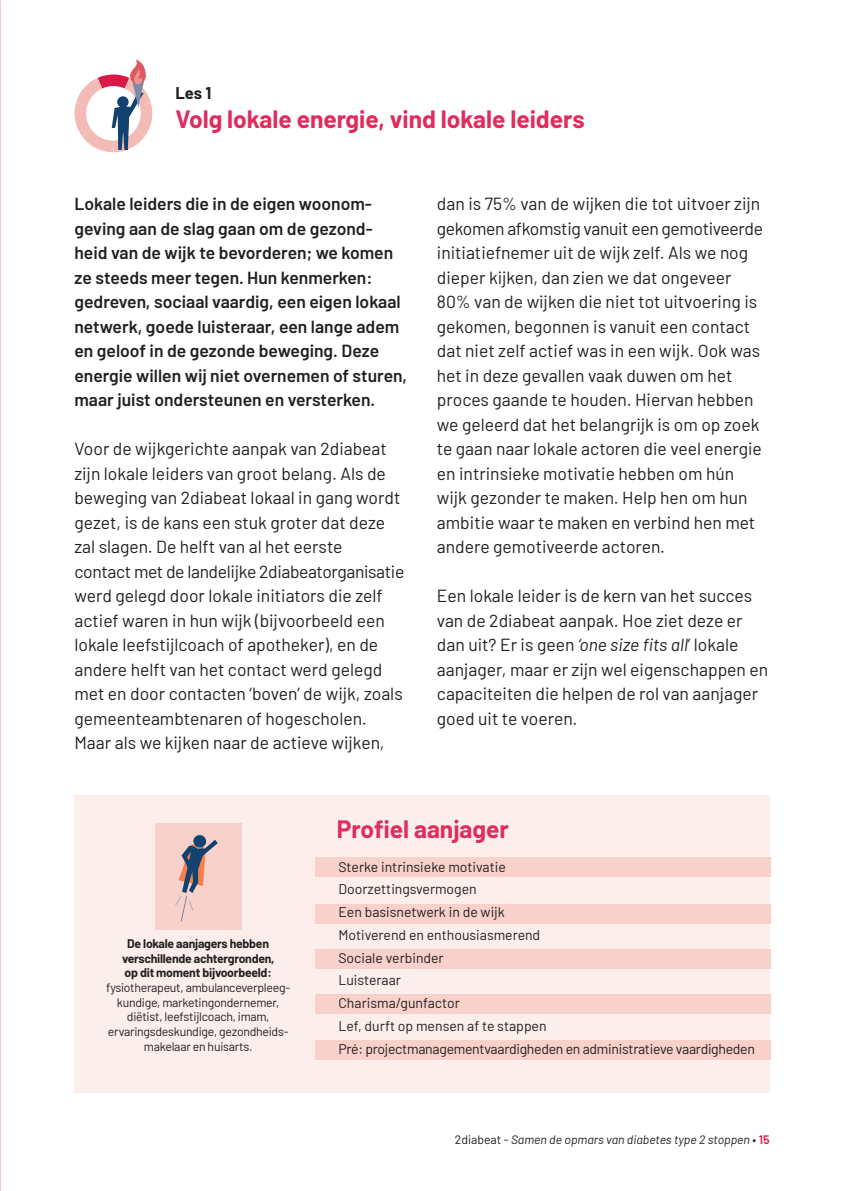
<style>
.page{position:relative;width:844px;height:1191px;background:#fff}
.page>*{position:absolute;margin:0;border:0;box-sizing:border-box;transform-origin:0 0}
.t1{font:700 24.5px "Barlow";color:#e02c5d}
.platte_tekst{font:17.5px/24.5px "Barlow";color:#231f20}
.platte_tekst-2{font:600 17.5px/24.5px "Barlow";color:#231f20}
.t2{font:700 16.62px "Barlow";color:#231f20}
.t3{font:14px "Barlow";color:#231f20}
.t4{font:14px "Barlow";letter-spacing:-.02em;color:#231f20}
.t5{font:12.25px/14.7px "Barlow";letter-spacing:-.02em;color:#231f20;text-align:center}
.t6{font:700 12.25px "Barlow";letter-spacing:-.02em;color:#231f20}
.t7{font:italic 12.25px "Barlow";color:#231f20}
.s1{font-style:italic}
.s2{font-style:normal}
.s3{font-weight:600;font-style:normal;color:#d91a48}
</style>
<div class="page">
<svg style="left:74px;top:60px;width:79px;height:93px"></svg>
<div style="left:75px;top:795px;width:694px;height:297px;background:#fbeeeb"></div>
<div style="left:155px;top:823px;width:86px;height:106px;background:#f7d1ca"></div>
<svg style="left:175px;top:835px;width:43px;height:87px"></svg>
<div style="left:314px;top:857px;width:456px;height:20px;background:#f7d1ca"></div>
<div style="left:314px;top:904px;width:456px;height:19px;background:#f7d1ca"></div>
<div style="left:314px;top:949px;width:456px;height:19px;background:#f7d1ca"></div>
<div style="left:314px;top:993px;width:456px;height:20px;background:#f7d1ca"></div>
<div style="left:314px;top:1040px;width:456px;height:19px;background:#f7d1ca"></div>
<p class="t2" style="left:175px;top:81px;width:38px">Les 1</p>
<p class="t1" style="left:175px;top:101px;width:410px">Volg lokale energie, vind lokale leiders</p>
<p class="platte_tekst-2" style="left:74px;top:190px;width:299px">Lokale leiders die in de eigen woonom-</p>
<p class="platte_tekst-2" style="left:74px;top:215px;width:334px">geving aan de slag gaan om de gezond&shy;heid van de wijk te bevorderen; we komen ze steeds meer tegen. Hun kenmerken: gedreven, sociaal vaardig, een eigen lokaal netwerk, goede luisteraar, een lange adem en geloof in de gezonde beweging. Deze energie willen wij niet overnemen of sturen, maar juist ondersteunen en versterken.</p>
<p class="platte_tekst" style="left:74px;top:435px;width:327px">Voor de wijkgerichte aanpak van 2diabeat zijn lokale leiders van groot belang. Als de beweging van 2diabeat lokaal in gang wordt gezet, is de kans een stuk groter dat deze zal slagen. De helft van al het eerste</p>
<p class="platte_tekst" style="left:74px;top:558px;width:331px">contact met de landelijke 2diabeatorganisatie werd gelegd door lokale initiators die zelf actief waren in hun wijk (bijvoorbeeld een lokale leefstijlcoach of apotheker), en de andere helft van het contact werd gelegd met en door contacten ‘boven’ de wijk, zoals gemeenteambtenaren of hogescholen.<br>Maar als we kijken naar de actieve wijken,</p>
<p class="platte_tekst" style="left:437px;top:190px;width:327px">dan is 75% van de wijken die tot uitvoer zijn gekomen afkomstig vanuit een gemotiveerde initiatiefnemer uit de wijk zelf. Als we nog dieper kijken, dan zien we dat ongeveer 80% van de wijken die niet tot uitvoering is gekomen, begonnen is vanuit een contact dat niet zelf actief was in een wijk. Ook was het in deze gevallen vaak duwen om het proces gaande te houden. Hiervan hebben we geleerd dat het belangrijk is om op zoek te gaan naar lokale actoren die veel energie en intrinsieke motivatie hebben om hún wijk gezonder te maken. Help hen om hun ambitie waar te maken en verbind hen met andere gemotiveerde actoren.</p>
<p class="platte_tekst" style="left:437px;top:582px;width:333px">Een lokale leider is de kern van het succes van de 2diabeat aanpak. Hoe ziet deze er dan uit? Er is geen <span class="s1">‘one size fits all</span>’ lokale aanjager, maar er zijn wel eigenschappen en capaciteiten die helpen de rol van aanjager goed uit te voeren.</p>
<p class="t6" style="left:127px;top:934px;width:143px">De lokale aanjagers hebben</p>
<p class="t6" style="left:122px;top:949px;width:154px">verschillende achtergronden,</p>
<p class="t6" style="left:125px;top:964px;width:149px">op dit moment bijvoorbeeld:</p>
<p class="t5" style="left:106px;top:979px;width:185px">fysiotherapeut, ambulanceverpleeg&shy;kundige, marketingondernemer, diëtist, leefstijlcoach, imam,</p>
<p class="t5" style="left:108px;top:1023px;width:182px">ervaringsdeskundige, gezondheids-</p>
<p class="t5" style="left:144px;top:1038px;width:110px">makelaar en huisarts.</p>
<p class="t1" style="left:336px;top:811px;width:174px">Profiel aanjager</p>
<p class="t3" style="left:338px;top:856px;width:169px">Sterke intrinsieke motivatie</p>
<p class="t3" style="left:338px;top:879px;width:140px">Doorzettingsvermogen</p>
<p class="t3" style="left:338px;top:902px;width:168px">Een basisnetwerk in de wijk</p>
<p class="t3" style="left:338px;top:924px;width:203px">Motiverend en enthousiasmerend</p>
<p class="t3" style="left:338px;top:947px;width:107px">Sociale verbinder</p>
<p class="t3" style="left:338px;top:970px;width:64px">Luisteraar</p>
<p class="t3" style="left:338px;top:993px;width:123px">Charisma/gunfactor</p>
<p class="t3" style="left:338px;top:1015px;width:210px">Lef, durft op mensen af te stappen</p>
<p class="t4" style="left:338px;top:1038px;width:418px">Pré: projectmanagementvaardigheden en administratieve vaardigheden</p>
<p class="t7" style="left:454px;top:1130px;width:316px"><span class="s2">2diabeat -</span> Samen de opmars van diabetes type 2 stoppen <span class="s2">•</span> <span class="s3">15</span></p>
</div>
